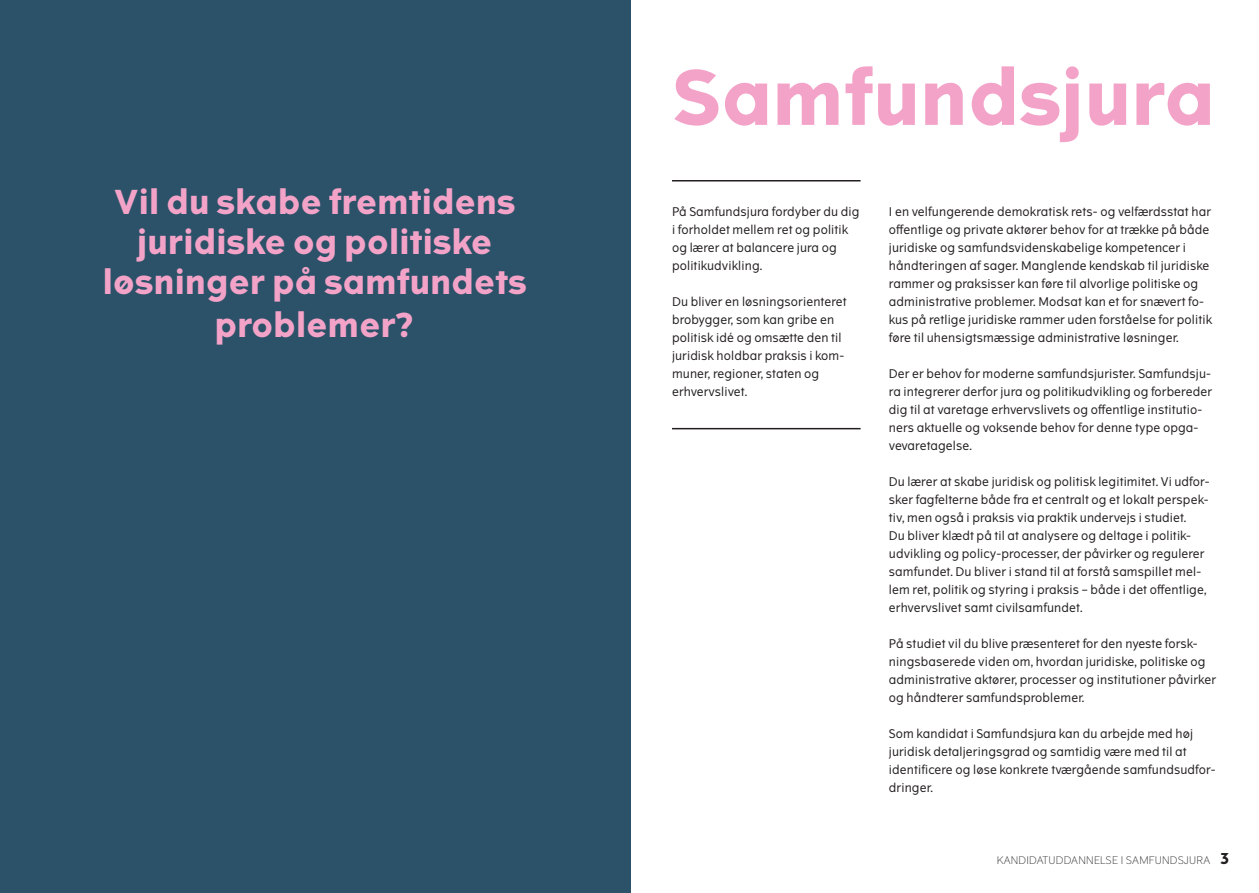
<style>
.page{position:relative;width:1259px;height:893px;background:#fff}
.page>*{position:absolute;margin:0;border:0;box-sizing:border-box;transform-origin:0 0}
.Heading_2_-_Bold_16_-_lysblå{font:700 75px "The Wave";letter-spacing:.01em;color:#f4a3c8}
.Heading_4_-_bold_10_14{font:700 33px/39.6px "The Wave";letter-spacing:.01em;color:#f4a3c8;text-align:center}
.Brødtekst_Regular_8_12{font:12px/18px "The Wave";letter-spacing:.01em;color:#231f20}
.t1{font:300 10.5px "The Wave";letter-spacing:.025em;color:#231f20}
.s1{font-weight:700;font-size:15px}
</style>
<div class="page">
<div style="left:0;top:0;width:630px;height:893px;background:#2b5268"></div>
<hr style="left:672px;top:428px;width:188px;height:1px;background:#231f20">
<hr style="left:672px;top:180px;width:188px;height:2px;background:#231f20">
<p class="Heading_4_-_bold_10_14" style="left:103px;top:183px;width:425px">Vil du skabe fremtidens juridiske og politiske løsninger på samfundets</p>
<p class="Heading_4_-_bold_10_14" style="left:215px;top:306px;width:201px">problemer?</p>
<p class="Heading_2_-_Bold_16_-_lysblå" style="left:672px;top:50px;width:544px">Samfundsjura</p>
<p class="Brødtekst_Regular_8_12" style="left:672px;top:203px;width:189px">På Samfundsjura fordyber du dig i forholdet mellem ret og politik og lærer at balancere jura og politikudvikling.</p>
<p class="Brødtekst_Regular_8_12" style="left:672px;top:293px;width:176px">Du bliver en løsningsorienteret brobygger, som kan gribe en politisk idé og omsætte den til juridisk holdbar praksis i kom&shy;muner, regioner, staten og erhvervslivet.</p>
<p class="Brødtekst_Regular_8_12" style="left:889px;top:203px;width:325px">I en velfungerende demokratisk rets- og velfærdsstat har offentlige og private aktører behov for at trække på både juridiske og samfundsvidenskabelige kompetencer i håndteringen af sager. Manglende kendskab til juridiske rammer og praksisser kan føre til alvorlige politiske og administrative problemer. Modsat kan et for snævert fo&shy;kus på retlige juridiske rammer uden forståelse for politik føre til uhensigtsmæssige administrative løsninger.</p>
<p class="Brødtekst_Regular_8_12" style="left:889px;top:365px;width:324px">Der er behov for moderne samfundsjurister. Samfundsju&shy;ra integrerer derfor jura og politikudvikling og forbereder dig til at varetage erhvervslivets og offentlige institutio&shy;ners aktuelle og voksende behov for denne type opga&shy;vevaretagelse.</p>
<p class="Brødtekst_Regular_8_12" style="left:889px;top:473px;width:322px">Du lærer at skabe juridisk og politisk legitimitet. Vi udfor&shy;sker fagfelterne både fra et centralt og et lokalt perspek&shy;tiv, men også i praksis via praktik undervejs i studiet.<br>Du bliver klædt på til at analysere og deltage i politik&shy;udvikling og policy-processer, der påvirker og regulerer samfundet. Du bliver i stand til at forstå samspillet mel&shy;lem ret, politik og styring i praksis – både i det offentlige, erhvervslivet samt civilsamfundet.</p>
<p class="Brødtekst_Regular_8_12" style="left:889px;top:635px;width:328px">På studiet vil du blive præsenteret for den nyeste forsk&shy;ningsbaserede viden om, hvordan juridiske, politiske og administrative aktører, processer og institutioner påvirker og håndterer samfundsproblemer.</p>
<p class="Brødtekst_Regular_8_12" style="left:889px;top:725px;width:328px">Som kandidat i Samfundsjura kan du arbejde med høj juridisk detaljeringsgrad og samtidig være med til at identificere og løse konkrete tværgående samfundsudfor&shy;dringer.</p>
<p class="t1" style="left:997px;top:854px;width:234px">KANDIDATUDDANNELSE I SAMFUNDSJURA <span class="s1">3</span></p>
</div>
